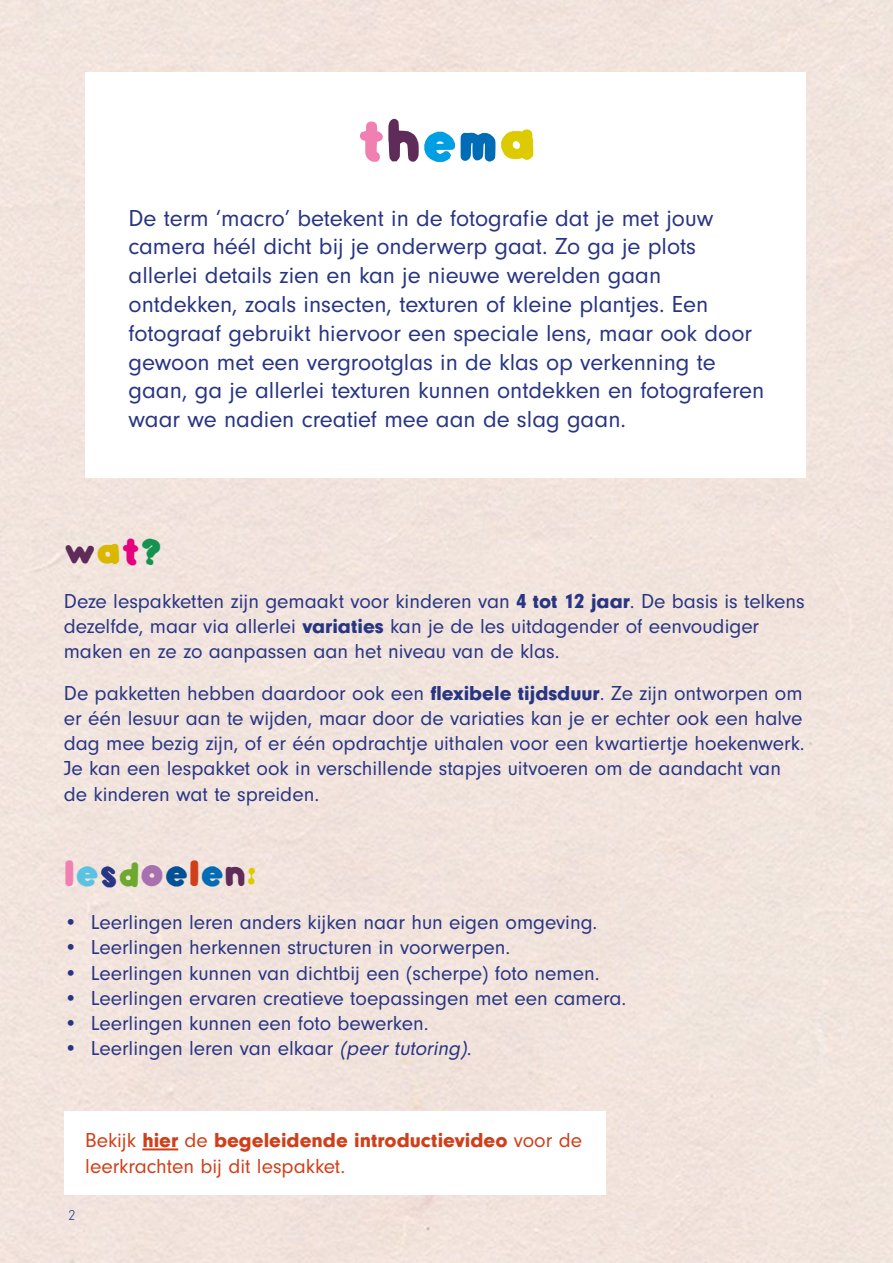
<style>
.page{position:relative;width:893px;height:1263px;background:#fff}
.page>*{position:absolute;margin:0;border:0;box-sizing:border-box;transform-origin:0 0}
.t1{font:54px "Kinderletters";color:#ef80b1}
.t2{font:36px "Kinderletters";color:#ef80b1}
.t3{font:36px "Kinderletters";color:#5f2b59}
.t4{font:24px/28.8px "Neuzeit Gro";color:#283583}
.t5{font:21px/25.2px "Neuzeit Gro";color:#283583}
.t6{font:21px/25.2px "Neuzeit Gro";color:#d03f19}
.t7{font:300 15px "Neuzeit Gro";color:#283583}
.s1{color:#5f2b59}
.s2{color:#009fe3}
.s3{color:#006cb6}
.s4{color:#ddca00}
.s5{color:#dab800}
.s6{color:#e6007d}
.s7{color:#169250}
.s8{font-weight:900}
.s9{color:#5bc3e1}
.s10{color:#283583}
.s11{color:#6da92e}
.s12{color:#a671ae}
.s13{color:#005095}
.s14{color:#d03f19}
.s15{font-style:italic}
</style>
<div class="page">
<hr style="left:142px;top:1148px;width:36px;height:2px;background:#d03f19">
<h1 class="t1" style="left:357px;top:118px;width:180px">t<span class="s1">h</span><span class="s2">e</span><span class="s3">m</span><span class="s4">a</span></h1>
<p class="t4" style="left:129px;top:204px;width:637px">De term ‘macro’ betekent in de fotografie dat je met jouw camera héél dicht bij je onderwerp gaat. Zo ga je plots allerlei details zien en kan je nieuwe werelden gaan ontdekken, zoals insecten, texturen of kleine plantjes. Een fotograaf gebruikt hiervoor een speciale lens, maar ook door gewoon met een vergrootglas in de klas op verkenning te gaan, ga je allerlei texturen kunnen ontdekken en fotograferen waar we nadien creatief mee aan de slag gaan.</p>
<h2 class="t3" style="left:64px;top:536px;width:100px">w<span class="s5">a</span><span class="s6">t</span><span class="s7">?</span></h2>
<p class="t5" style="left:64px;top:589px;width:743px">Deze lespakketten zijn gemaakt voor kinderen van <span class="s8">4 tot 12 jaar</span>. De basis is telkens dezelfde, maar via allerlei <span class="s8">variaties</span> kan je de les uitdagender of eenvoudiger maken en ze zo aanpassen aan het niveau van de klas.</p>
<p class="t5" style="left:64px;top:681px;width:742px">De pakketten hebben daardoor ook een <span class="s8">flexibele tijdsduur</span>. Ze zijn ontworpen om er één lesuur aan te wijden, maar door de variaties kan je er echter ook een halve dag mee bezig zijn, of er één opdrachtje uithalen voor een kwartiertje hoekenwerk.<br>Je kan een lespakket ook in verschillende stapjes uitvoeren om de aandacht van de kinderen wat te spreiden.</p>
<h2 class="t2" style="left:64px;top:857px;width:195px">l<span class="s9">e</span><span class="s10">s</span><span class="s11">d</span><span class="s12">o</span><span class="s13">e</span><span class="s14">l</span><span class="s3">e</span><span class="s1">n</span><span class="s4">:</span></h2>
<p class="t5" style="left:64px;top:910px;width:535px">• Leerlingen leren anders kijken naar hun eigen omgeving.</p>
<p class="t5" style="left:64px;top:935px;width:448px">• Leerlingen herkennen structuren in voorwerpen.</p>
<p class="t5" style="left:64px;top:960px;width:537px">• Leerlingen kunnen van dichtbij een (scherpe) foto nemen.</p>
<p class="t5" style="left:64px;top:986px;width:564px">• Leerlingen ervaren creatieve toepassingen met een camera.</p>
<p class="t5" style="left:64px;top:1011px;width:366px">• Leerlingen kunnen een foto bewerken.</p>
<p class="t5" style="left:64px;top:1036px;width:409px">• Leerlingen leren van elkaar <span class="s15">(peer tutoring)</span>.</p>
<p class="t6" style="left:85px;top:1128px;width:498px">Bekijk <span class="s8">hier</span> de <span class="s8">begeleidende introductievideo</span> voor de leerkrachten bij dit lespakket.</p>
<p class="t7" style="left:68px;top:1207px;width:9px">2</p>
</div>
